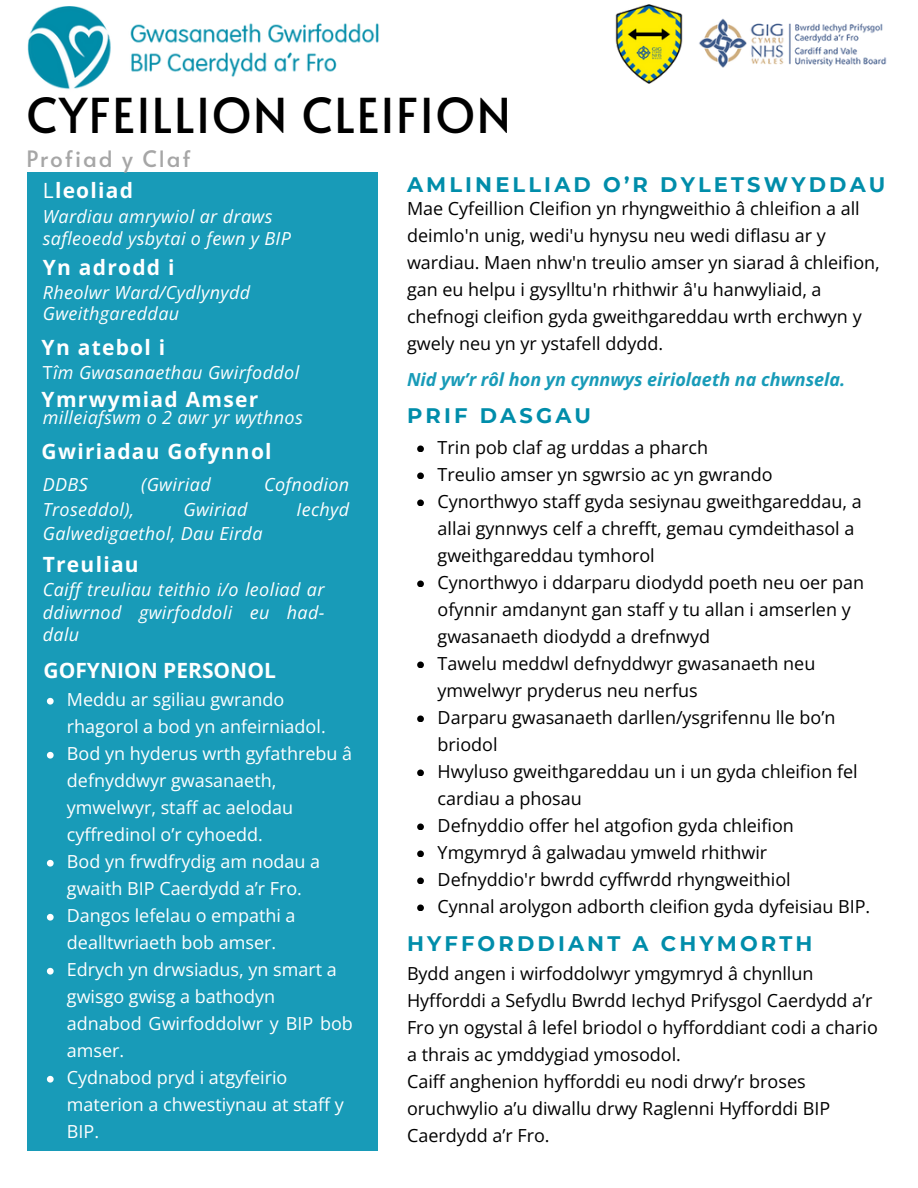
<style>
.page{position:relative;width:918px;height:1188px;background:#fff}
.page>*{position:absolute;margin:0;border:0;box-sizing:border-box;transform-origin:0 0}
.t1{font:48px "Alata";letter-spacing:.03em;color:#000}
.t2{font:22.5px "Alata";letter-spacing:.085em;color:#a6a6a6}
.t3{font:700 21px "Open Sans";letter-spacing:.06em;color:#fff}
.t4{font:700 21px "Montserrat";letter-spacing:.15em;color:#008daa}
.t5{font:700 21px "Open Sans";color:#fff}
.t6{font:18px/27px "Open Sans";color:#000}
.t7{font:18px/27px "Open Sans";color:#fff}
.t8{font:italic 18px/22.5px "Open Sans";letter-spacing:.02em;color:#fff}
.t9{font:italic 700 18px "Open Sans";color:#189bb8}
.s1{font-weight:400}
.s2{font-style:normal}
</style>
<div class="page">
<div style="left:28px;top:171px;width:349px;height:980px;background:#189bb8"></div>
<div style="left:0;top:56px;width:918px;height:116px;background:#fff"></div>
<svg style="left:47px;top:698px;width:7px;height:7px"></svg>
<svg style="left:47px;top:752px;width:7px;height:7px"></svg>
<svg style="left:47px;top:860px;width:7px;height:7px"></svg>
<svg style="left:47px;top:914px;width:7px;height:7px"></svg>
<svg style="left:47px;top:968px;width:7px;height:7px"></svg>
<svg style="left:47px;top:1076px;width:7px;height:7px"></svg>
<svg style="left:417px;top:446px;width:7px;height:6px"></svg>
<svg style="left:417px;top:473px;width:7px;height:6px"></svg>
<svg style="left:417px;top:500px;width:7px;height:6px"></svg>
<svg style="left:417px;top:581px;width:7px;height:6px"></svg>
<svg style="left:417px;top:662px;width:7px;height:6px"></svg>
<svg style="left:417px;top:716px;width:7px;height:6px"></svg>
<svg style="left:417px;top:770px;width:7px;height:6px"></svg>
<svg style="left:417px;top:824px;width:7px;height:6px"></svg>
<svg style="left:417px;top:851px;width:7px;height:6px"></svg>
<svg style="left:417px;top:878px;width:7px;height:6px"></svg>
<svg style="left:417px;top:905px;width:7px;height:6px"></svg>
<img style="left:699px;top:18px;width:188px;height:50px">
<img style="left:615px;top:4px;width:68px;height:80px">
<img style="left:28px;top:6px;width:351px;height:84px">
<p class="t1" style="left:26px;top:80px;width:486px">CYFEILLION CLEIFION</p>
<p class="t2" style="left:26px;top:142px;width:166px">Profiad y Claf</p>
<p class="t3" style="left:43px;top:176px;width:92px"><span class="s1">L</span>leoliad</p>
<p class="t8" style="left:43px;top:204px;width:250px">Wardiau amrywiol ar draws safleoedd ysbytai o fewn y BIP</p>
<p class="t3" style="left:43px;top:253px;width:133px">Yn adrodd i</p>
<p class="t8" style="left:43px;top:281px;width:209px">Rheolwr Ward/Cydlynydd</p>
<h3 class="t8" style="left:43px;top:302px;width:138px">Gweithgareddau</h3>
<p class="t3" style="left:42px;top:333px;width:125px">Yn atebol i</p>
<p class="t3" style="left:42px;top:384px;width:218px">Ymrwymiad Amser</p>
<p class="t3" style="left:42px;top:436px;width:232px">Gwiriadau Gofynnol</p>
<p class="t8" style="left:43px;top:361px;width:258px"><span class="s2">T</span>îm Gwasanaethau Gwirfoddol</p>
<p class="t8" style="left:43px;top:406px;width:262px">milleiafswm o 2 awr yr wythnos</p>
<p class="t8" style="left:43px;top:473px;width:46px">DDBS</p>
<p class="t8" style="left:141px;top:473px;width:71px">(Gwiriad</p>
<p class="t8" style="left:264px;top:473px;width:87px">Cofnodion</p>
<p class="t8" style="left:43px;top:497px;width:93px">Troseddol),</p>
<p class="t8" style="left:183px;top:497px;width:66px">Gwiriad</p>
<p class="t8" style="left:297px;top:497px;width:54px">Iechyd</p>
<p class="t8" style="left:43px;top:522px;width:221px">Galwedigaethol, Dau Eirda</p>
<h1 class="t3" style="left:43px;top:549px;width:97px">Treuliau</h1>
<p class="t8" style="left:43px;top:578px;width:283px;text-align:justify">Caiff treuliau teithio i/o leoliad ar ddiwrnod gwirfoddoli eu had&shy;dalu</p>
<h4 class="t5" style="left:44px;top:656px;width:234px">GOFYNION PERSONOL</h4>
<h3 class="t7" style="left:67px;top:685px;width:219px">Meddu ar sgiliau gwrando</h3>
<p class="t7" style="left:67px;top:712px;width:287px">rhagorol a bod yn anfeirniadol.<br>Bod yn hyderus wrth gyfathrebu â defnyddwyr gwasanaeth, ymwelwyr, staff ac aelodau cyffredinol o’r cyhoedd.</p>
<h2 class="t7" style="left:67px;top:847px;width:255px">Bod yn frwdfrydig am nodau a gwaith BIP Caerdydd a’r Fro.<br>Dangos lefelau o empathi a dealltwriaeth bob amser.</h2>
<p class="t7" style="left:67px;top:955px;width:271px">Edrych yn drwsiadus, yn smart a gwisgo gwisg a bathodyn</p>
<p class="t7" style="left:67px;top:1009px;width:287px">adnabod Gwirfoddolwr y BIP bob amser.</p>
<p class="t7" style="left:67px;top:1063px;width:278px">Cydnabod pryd i atgyfeirio materion a chwestiynau at staff y<br>BIP.</p>
<h2 class="t4" style="left:407px;top:171px;width:480px">AMLINELLIAD O’R DYLETSWYDDAU</h2>
<p class="t6" style="left:407px;top:194px;width:474px">Mae Cyfeillion Cleifion yn rhyngweithio â chleifion a all deimlo'n unig, wedi'u hynysu neu wedi diflasu ar y wardiau. Maen nhw'n treulio amser yn siarad â chleifion, gan eu helpu i gysylltu'n rhithwir â'u hanwyliaid, a chefnogi cleifion gyda gweithgareddau wrth erchwyn y gwely neu yn yr ystafell ddydd.</p>
<p class="t9" style="left:407px;top:366px;width:440px">Nid yw’r rôl hon yn cynnwys eiriolaeth na chwnsela.</p>
<p class="t4" style="left:407px;top:403px;width:186px">PRIF DASGAU</p>
<h2 class="t6" style="left:438px;top:433px;width:272px">Trin pob claf ag urddas a pharch</h2>
<p class="t6" style="left:438px;top:460px;width:336px">Treulio amser yn sgwrsio ac yn gwrando</p>
<p class="t6" style="left:438px;top:487px;width:426px">Cynorthwyo staff gyda sesiynau gweithgareddau, a allai gynnwys celf a chrefft, gemau cymdeithasol a gweithgareddau tymhorol</p>
<h2 class="t6" style="left:438px;top:568px;width:428px">Cynorthwyo i ddarparu diodydd poeth neu oer pan ofynnir amdanynt gan staff y tu allan i amserlen y gwasanaeth diodydd a drefnwyd</h2>
<p class="t6" style="left:438px;top:649px;width:379px">Tawelu meddwl defnyddwyr gwasanaeth neu ymwelwyr pryderus neu nerfus</p>
<p class="t6" style="left:438px;top:703px;width:399px">Darparu gwasanaeth darllen/ysgrifennu lle bo’n briodol</p>
<p class="t6" style="left:438px;top:757px;width:422px">Hwyluso gweithgareddau un i un gyda chleifion fel cardiau a phosau</p>
<p class="t6" style="left:438px;top:811px;width:358px">Defnyddio offer hel atgofion gyda chleifion<br>Ymgymryd â galwadau ymweld rhithwir</p>
<p class="t6" style="left:438px;top:865px;width:355px">Defnyddio'r bwrdd cyffwrdd rhyngweithiol</p>
<p class="t6" style="left:438px;top:892px;width:434px">Cynnal arolygon adborth cleifion gyda dyfeisiau BIP.</p>
<p class="t4" style="left:407px;top:930px;width:407px">HYFFORDDIANT A CHYMORTH</p>
<p class="t6" style="left:407px;top:960px;width:472px">Bydd angen i wirfoddolwyr ymgymryd â chynllun Hyfforddi a Sefydlu Bwrdd Iechyd Prifysgol Caerdydd a’r Fro yn ogystal â lefel briodol o hyfforddiant codi a chario a thrais ac ymddygiad ymosodol.</p>
<p class="t6" style="left:407px;top:1068px;width:425px">Caiff anghenion hyfforddi eu nodi drwy’r broses oruchwylio a’u diwallu drwy Raglenni Hyfforddi BIP<br>Caerdydd a’r Fro.</p>
</div>
